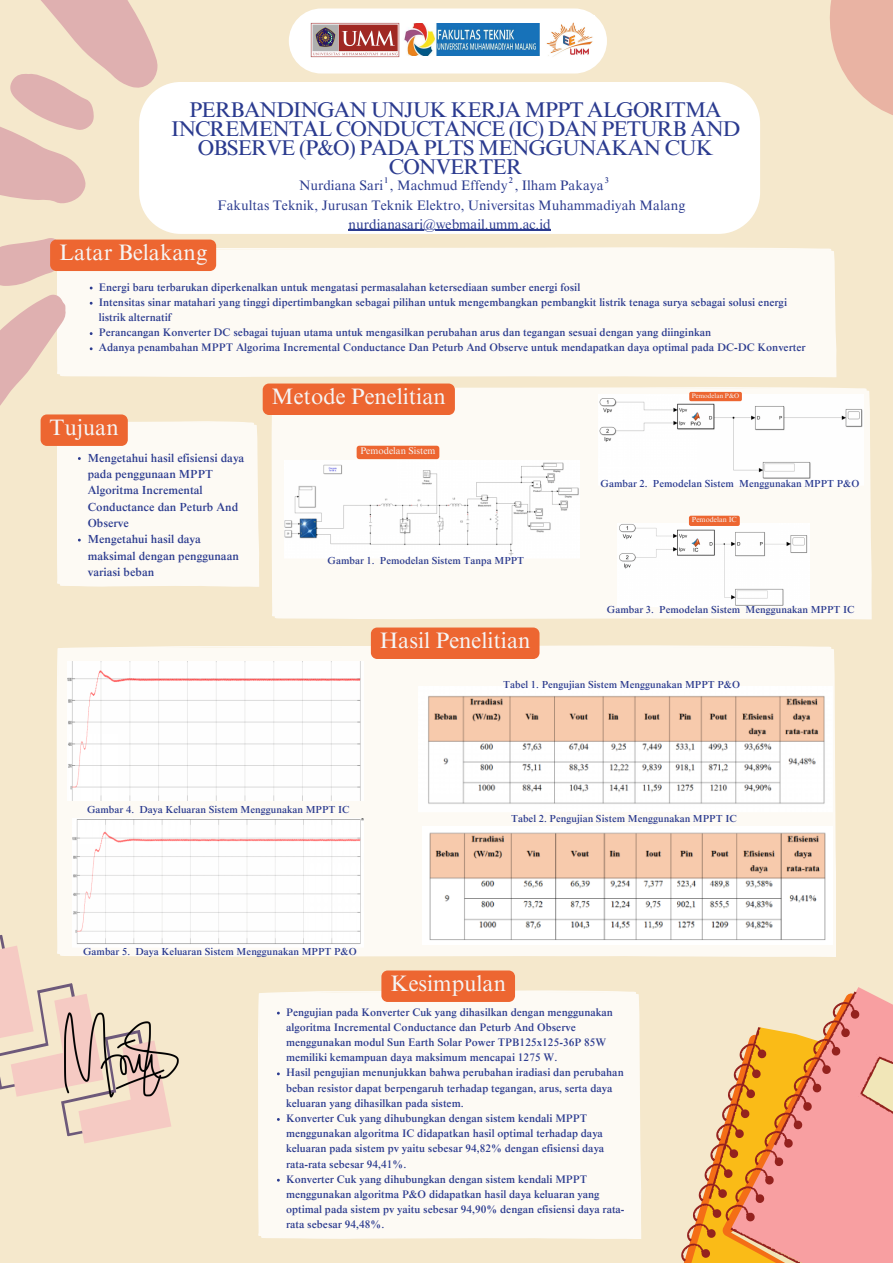
<style>
.page{position:relative;width:893px;height:1263px;background:#f5e8cc}
.page>*{position:absolute;margin:0;border:0;box-sizing:border-box;transform-origin:0 0}
.t1{font:22.35px "Times NRMT Pro";color:#f5f5f5}
.t2{font:21.38px/19.1px "Times NRMT Pro";letter-spacing:-.04em;color:#2b3b8f;text-align:center}
.t3{font:13.8px/19.1px "Times NRMT Pro";color:#2b3b8f;text-align:center}
.t4{font:500 11.7px/16.4px "Times NRMT Pro";color:#2b3b8f}
.t5{font:500 10.95px/15.1px "Times NRMT Pro";color:#2b3b8f}
.t6{font:500 10.2px "Times NRMT Pro";color:#2b3b8f}
.t7{font:9.68px "Times NRMT Pro";color:#f5f5f5}
.t8{font:500 8.25px "Times NRMT Pro";color:#2b3b8f}
.t9{font:7.43px "Times NRMT Pro";color:#f5f5f5}
.t10{font:6.68px "Times NRMT Pro";color:#f5f5f5}
</style>
<div class="page">
<div style="left:158px;top:247px;width:675px;height:128px;background:#fdfaf4"></div>
<div style="left:57px;top:645px;width:776px;height:310px;background:#fdfaf4"></div>
<div style="left:258px;top:990px;width:380px;height:247px;background:#fdfaf4"></div>
<div style="left:272px;top:387px;width:597px;height:230px;background:#fdfaf4"></div>
<div style="left:289px;top:8px;width:318px;height:66px;background:#fff;border-radius:33px"></div>
<img style="left:618px;top:523px;width:191px;height:83px">
<div style="left:598px;top:395px;width:265px;height:91px;background:#fefefe"></div>
<img style="left:455px;top:460px;width:125px;height:98px">
<img style="left:68px;top:661px;width:295px;height:140px">
<img style="left:546px;top:22px;width:47px;height:35px">
<img style="left:301px;top:13px;width:99px;height:45px">
<div style="left:158px;top:82px;width:602px;height:152px;background:#fff"></div>
<svg style="left:0;top:0;width:158px;height:406px"></svg>
<svg style="left:681px;top:991px;width:212px;height:272px"></svg>
<svg style="left:0;top:935px;width:171px;height:208px"></svg>
<svg style="left:830px;top:0;width:63px;height:115px"></svg>
<img style="left:73px;top:818px;width:290px;height:129px">
<img style="left:404px;top:23px;width:136px;height:33px">
<img style="left:419px;top:687px;width:413px;height:126px">
<img style="left:423px;top:826px;width:410px;height:119px">
<hr style="left:349px;top:230px;width:202px;height:1px;background:#2b3b8f">
<div style="left:50px;top:240px;width:166px;height:31px;background:#ed6631"></div>
<div style="left:381px;top:970px;width:134px;height:32px;background:#ed6631"></div>
<svg style="left:689px;top:516px;width:51px;height:10px"></svg>
<svg style="left:689px;top:392px;width:53px;height:9px"></svg>
<svg style="left:41px;top:383px;width:414px;height:204px"></svg>
<div style="left:371px;top:627px;width:168px;height:32px;background:#ed6631"></div>
<img style="left:64px;top:1013px;width:114px;height:84px">
<h2 class="t2" style="left:171px;top:103px;width:571px">PERBANDINGAN UNJUK KERJA MPPT ALGORITMA INCREMENTAL CONDUCTANCE (IC) DAN PETURB AND OBSERVE (P&amp;O) PADA PLTS MENGGUNAKAN CUK CONVERTER</h2>
<p class="t3" style="left:217px;top:178px;width:469px">Nurdiana Sari , Machmud Effendy , Ilham Pakaya<br>Fakultas Teknik, Jurusan Teknik Elektro, Universitas Muhammadiyah Malang nurdianasari@webmail.umm.ac.id</p>
<h1 class="t1" style="left:59px;top:244px;width:150px">Latar Belakang</h1>
<p class="t8" style="left:384px;top:177px;width:6px">1</p>
<p class="t8" style="left:509px;top:177px;width:6px">2</p>
<p class="t8" style="left:605px;top:177px;width:6px">3</p>
<p class="t5" style="left:99px;top:281px;width:708px">Energi baru terbarukan diperkenalkan untuk mengatasi permasalahan ketersediaan sumber energi fosil<br>Intensitas sinar matahari yang tinggi dipertimbangkan sebagai pilihan untuk mengembangkan pembangkit listrik tenaga surya sebagai solusi energi listrik alternatif<br>Perancangan Konverter DC sebagai tujuan utama untuk mengasilkan perubahan arus dan tegangan sesuai dengan yang diinginkan<br>Adanya penambahan MPPT Algorima Incremental Conductance Dan Peturb And Observe untuk mendapatkan daya optimal pada DC-DC Konverter</p>
<h1 class="t1" style="left:50px;top:419px;width:71px">Tujuan</h1>
<p class="t4" style="left:88px;top:451px;width:158px">Mengetahui hasil efisiensi daya pada penggunaan MPPT<br>Algoritma Incremental<br>Conductance dan Peturb And<br>Observe<br>Mengetahui hasil daya maksimal dengan penggunaan variasi beban</p>
<h1 class="t1" style="left:272px;top:388px;width:176px">Metode Penelitian</h1>
<p class="t7" style="left:360px;top:447px;width:76px">Pemodelan Sistem</p>
<p class="t6" style="left:327px;top:557px;width:198px">Gambar 1. Pemodelan Sistem Tanpa MPPT</p>
<h1 class="t1" style="left:380px;top:632px;width:152px">Hasil Penelitian</h1>
<p class="t10" style="left:692px;top:393px;width:49px">Pemodelan P&amp;O</p>
<p class="t6" style="left:600px;top:480px;width:260px">Gambar 2. Pemodelan Sistem Menggunakan MPPT P&amp;O</p>
<p class="t9" style="left:692px;top:517px;width:46px">Pemodelan IC</p>
<p class="t6" style="left:607px;top:606px;width:249px">Gambar 3. Pemodelan Sistem Menggunakan MPPT IC</p>
<p class="t6" style="left:503px;top:681px;width:238px">Tabel 1. Pengujian Sistem Menggunakan MPPT P&amp;O</p>
<p class="t6" style="left:87px;top:805px;width:264px">Gambar 4. Daya Keluaran Sistem Menggunakan MPPT IC</p>
<p class="t6" style="left:511px;top:815px;width:227px">Tabel 2. Pengujian Sistem Menggunakan MPPT IC</p>
<p class="t6" style="left:83px;top:948px;width:275px">Gambar 5. Daya Keluaran Sistem Menggunakan MPPT P&amp;O</p>
<h1 class="t1" style="left:390px;top:975px;width:117px">Kesimpulan</h1>
<p class="t5" style="left:286px;top:1006px;width:340px">Pengujian pada Konverter Cuk yang dihasilkan dengan menggunakan algoritma Incremental Conductance dan Peturb And Observe menggunakan modul Sun Earth Solar Power TPB125x125-36P 85W memiliki kemampuan daya maksimum mencapai 1275 W.<br>Hasil pengujian menunjukkan bahwa perubahan iradiasi dan perubahan beban resistor dapat berpengaruh terhadap tegangan, arus, serta daya keluaran yang dihasilkan pada sistem.<br>Konverter Cuk yang dihubungkan dengan sistem kendali MPPT menggunakan algoritma IC didapatkan hasil optimal terhadap daya keluaran pada sistem pv yaitu sebesar 94,82% dengan efisiensi daya rata-rata sebesar 94,41%.<br>Konverter Cuk yang dihubungkan dengan sistem kendali MPPT menggunakan algoritma P&amp;O didapatkan hasil daya keluaran yang optimal pada sistem pv yaitu sebesar 94,90% dengan efisiensi daya rata&shy;rata sebesar 94,48%.</p>
</div>
